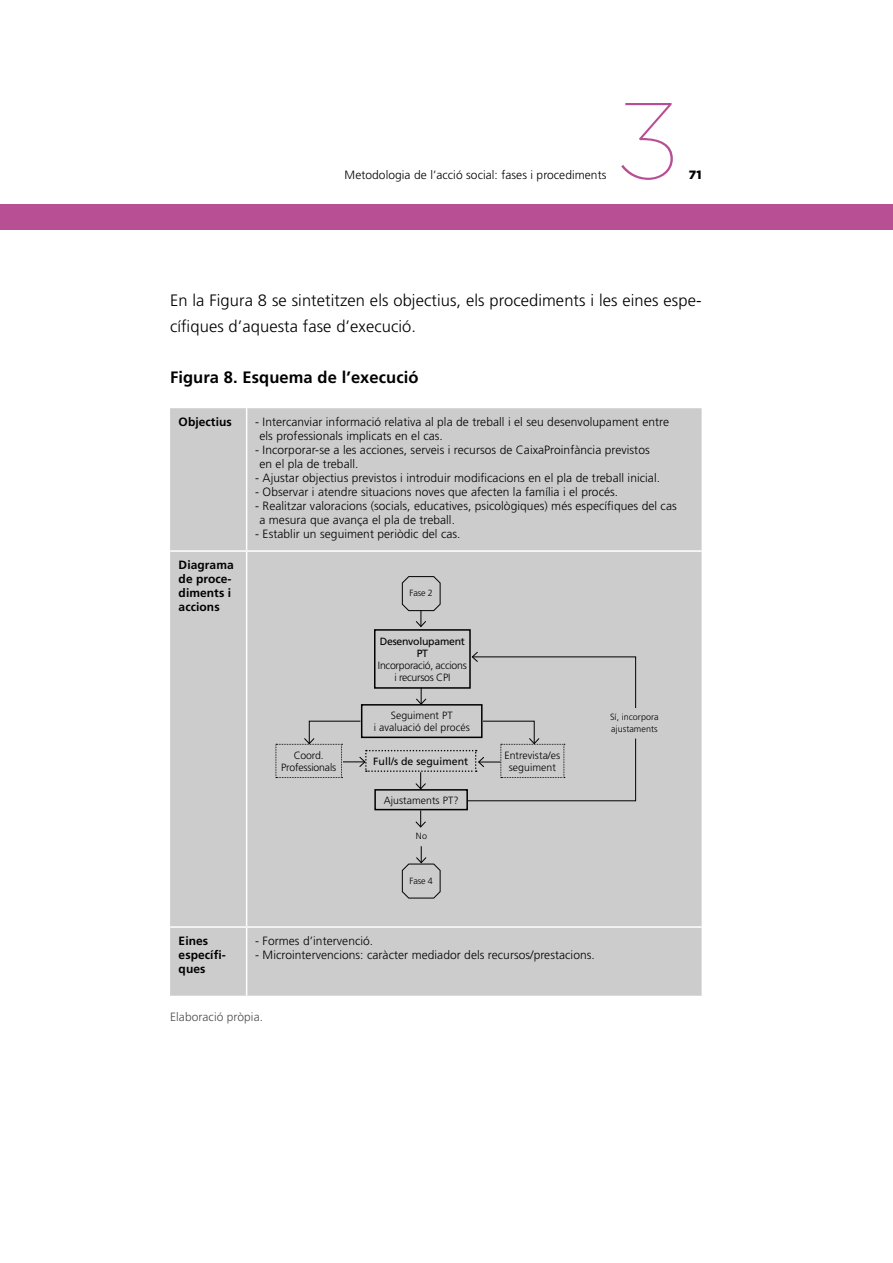
<style>
.page{position:relative;width:893px;height:1263px;background:#fff}
.page>*{position:absolute;margin:0;border:0;box-sizing:border-box;transform-origin:0 0}
.t1{font:100 108px "Gotham";color:#b84e94}
.t2{font:300 16.5px/25.5px "La Caixa Frutiger";letter-spacing:.005em;color:#000}
.t3{font:700 16.5px "La Caixa Frutiger";letter-spacing:.005em;color:#000}
.t4{font:300 12px/14.1px "La Caixa Frutiger";letter-spacing:.005em;color:#000}
.t5{font:700 12px/14.1px "La Caixa Frutiger";letter-spacing:.005em;color:#000}
.t6{font:300 12px "La Caixa Frutiger";letter-spacing:.005em;color:#4d4d4d}
.t7{font:900 12px "Gotham";color:#000}
.t8{font:300 10.5px/12px "La Caixa Frutiger";letter-spacing:.005em;color:#000;text-align:center}
.t9{font:300 10.5px/12px "La Caixa Frutiger";letter-spacing:-.025em;color:#000;text-align:center}
.t10{font:300 10.5px/12px "La Caixa Frutiger";letter-spacing:-.015em;color:#000;text-align:center}
.t11{font:10.5px/12px "La Caixa Frutiger";letter-spacing:-.025em;color:#000;text-align:center}
.t12{font:10.5px "La Caixa Frutiger";letter-spacing:.005em;color:#000}
.t13{font:300 9px/12px "La Caixa Frutiger";letter-spacing:.005em;color:#000}
</style>
<div class="page">
<div style="left:0;top:204px;width:893px;height:26px;background:#b84e94"></div>
<div style="left:170px;top:408px;width:532px;height:588px;background:#ccc"></div>
<hr style="left:246px;top:408px;width:1px;height:142px;background:#fff">
<hr style="left:170px;top:550px;width:77px;height:2px;background:#fff">
<hr style="left:247px;top:550px;width:455px;height:2px;background:#fff">
<hr style="left:246px;top:552px;width:1px;height:374px;background:#fff">
<hr style="left:170px;top:926px;width:77px;height:2px;background:#fff">
<hr style="left:247px;top:926px;width:455px;height:2px;background:#fff">
<hr style="left:246px;top:928px;width:1px;height:68px;background:#fff">
<svg style="left:402px;top:846px;width:39px;height:53px;background:#bcbcbc"></svg>
<svg style="left:402px;top:575px;width:39px;height:53px;background:#bcbcbc"></svg>
<div style="left:374px;top:629px;width:97px;height:60px;border:2px solid #000"></div>
<div style="left:361px;top:704px;width:122px;height:34px;border:2px solid #000"></div>
<div style="left:374px;top:789px;width:94px;height:21px;border:2px solid #000"></div>
<svg style="left:415px;top:688px;width:12px;height:17px"></svg>
<svg style="left:276px;top:720px;width:360px;height:81px;background:#c3c3c3"></svg>
<svg style="left:415px;top:810px;width:12px;height:18px"></svg>
<div style="left:471px;top:651px;width:165px;height:58px;background:#ccc"></div>
<p class="t4" style="left:345px;top:167px;width:263px">Metodologia de l’acció social: fases i procediments</p>
<h1 class="t1" style="left:620px;top:83px;width:59px">3</h1>
<p class="t7" style="left:689px;top:167px;width:14px">71</p>
<h2 class="t2" style="left:170px;top:288px;width:533px">En la Figura 8 se sintetitzen els objectius, els procediments i les eines espe&shy;cífiques d’aquesta fase d’execució.</h2>
<h2 class="t3" style="left:170px;top:367px;width:250px">Figura 8. Esquema de l’execució</h2>
<p class="t5" style="left:179px;top:415px;width:55px">Objectius</p>
<p class="t4" style="left:259px;top:415px;width:411px;text-indent:-4px">- Intercanviar informació relativa al pla de treball i el seu desenvolupament entre els professionals implicats en el cas.</p>
<p class="t4" style="left:259px;top:443px;width:392px;text-indent:-4px">- Incorporar-se a les acciones, serveis i recursos de CaixaProinfància previstos en el pla de treball.</p>
<p class="t4" style="left:255px;top:471px;width:406px">- Ajustar objectius previstos i introduir modificacions en el pla de treball inicial.</p>
<p class="t4" style="left:255px;top:485px;width:365px">- Observar i atendre situacions noves que afecten la família i el procés.</p>
<p class="t4" style="left:259px;top:499px;width:419px;text-indent:-4px">- Realitzar valoracions (socials, educatives, psicològiques) més específiques del cas a mesura que avança el pla de treball.</p>
<p class="t4" style="left:255px;top:527px;width:207px">- Establir un seguiment periòdic del cas.</p>
<p class="t5" style="left:179px;top:558px;width:57px">Diagrama de proce&shy;diments i accions</p>
<p class="t13" style="left:410px;top:587px;width:25px">Fase 2</p>
<p class="t11" style="left:380px;top:635px;width:87px">Desenvolupament<br>PT</p>
<p class="t9" style="left:378px;top:659px;width:90px">Incorporació, accions i recursos CPI</p>
<p class="t8" style="left:374px;top:709px;width:98px">Seguiment PT<br>i avaluació del procés</p>
<p class="t10" style="left:281px;top:749px;width:57px">Coord.<br>Professionals</p>
<p class="t8" style="left:504px;top:749px;width:57px">Entrevista/es seguiment</p>
<p class="t12" style="left:373px;top:755px;width:96px">Full/s de seguiment</p>
<p class="t8" style="left:384px;top:794px;width:76px">Ajustaments PT?</p>
<p class="t13" style="left:416px;top:830px;width:13px">No</p>
<p class="t13" style="left:410px;top:874px;width:25px">Fase 4</p>
<p class="t13" style="left:610px;top:711px;width:50px">Sí, incorpora ajustaments</p>
<p class="t5" style="left:179px;top:934px;width:49px">Eines específi&shy;ques</p>
<p class="t4" style="left:255px;top:934px;width:120px">- Formes d’intervenció.</p>
<p class="t4" style="left:255px;top:948px;width:341px">- Microintervencions: caràcter mediador dels recursos/prestacions.</p>
<p class="t6" style="left:170px;top:1009px;width:94px">Elaboració pròpia.</p>
</div>
